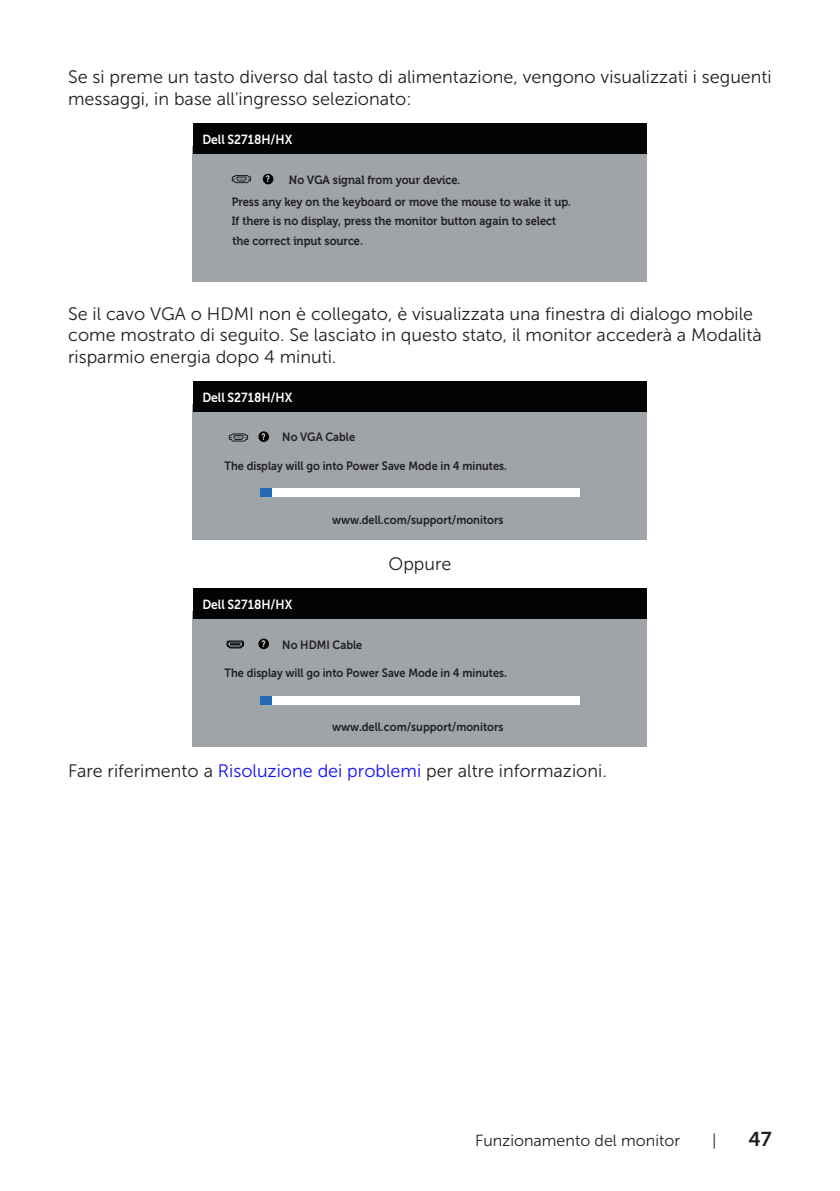
<style>
.page{position:relative;width:840px;height:1191px;background:#fff}
.page>*{position:absolute;margin:0;border:0;box-sizing:border-box;transform-origin:0 0}
.t1{font:20px "Museo Sans For Dell 700";color:#231f20}
.text{font:18px/21.6px "Museo Sans For Dell 300";color:#231f20}
.t2{font:16px "Museo Sans For Dell 300";color:#231f20}
.t3{font:13.2px "Museo Sans For Dell 700";color:#fff;scale:.92 1}
.t4{font:12px "Museo Sans For Dell 700";color:#231f20;scale:.92 1}
.t5{font:700 12px/22px "Museo For Dell";color:#231f20;scale:.92 1}
.t6{font:700 9px "Arial";color:#fff;scale:.73 1}
.s1{color:#1111f6}
</style>
<div class="page">
<div style="left:193px;top:146px;width:453px;height:136px;background:#9ea4a7"></div>
<div style="left:193px;top:123px;width:453px;height:30px;background:#030303"></div>
<div style="left:262px;top:174px;width:11px;height:10px;background:#030303;border-radius:50%"></div>
<svg style="left:231px;top:175px;width:20px;height:9px"></svg>
<div style="left:193px;top:404px;width:453px;height:136px;background:#9ea4a7"></div>
<div style="left:193px;top:380px;width:453px;height:31px;background:#030303"></div>
<div style="left:260px;top:489px;width:319px;height:8px;background:#fff"></div>
<div style="left:260px;top:489px;width:11px;height:8px;background:#226ab4"></div>
<div style="left:258px;top:431px;width:11px;height:11px;background:#030303;border-radius:50%"></div>
<svg style="left:228px;top:433px;width:20px;height:9px"></svg>
<div style="left:193px;top:611px;width:453px;height:136px;background:#9ea4a7"></div>
<div style="left:193px;top:588px;width:453px;height:30px;background:#030303"></div>
<div style="left:260px;top:696px;width:319px;height:8px;background:#fff"></div>
<div style="left:260px;top:696px;width:11px;height:8px;background:#226ab4"></div>
<div style="left:258px;top:638px;width:11px;height:11px;background:#030303;border-radius:50%"></div>
<svg style="left:226px;top:640px;width:18px;height:8px"></svg>
<p class="text" style="left:68px;top:66px;width:704px">Se si preme un tasto diverso dal tasto di alimentazione, vengono visualizzati i seguenti messaggi, in base all'ingresso selezionato:</p>
<p class="t3" style="left:202px;top:132px;width:99px">Dell S2718H/HX</p>
<p class="t6" style="left:266px;top:173px;width:7px">?</p>
<p class="t5" style="left:232px;top:169px;width:370px;text-indent:57px">No VGA signal from your device.<br>Press any key on the keyboard or move the mouse to wake it up.</p>
<p class="t5" style="left:232px;top:230px;width:143px">the correct input source.</p>
<p class="t5" style="left:232px;top:210px;width:354px">If there is no display, press the monitor button again to select</p>
<p class="text" style="left:68px;top:303px;width:694px">Se il cavo VGA o HDMI non è collegato, è visualizzata una finestra di dialogo mobile come mostrato di seguito. Se lasciato in questo stato, il monitor accederà a Modalità risparmio energia dopo 4 minuti.</p>
<p class="t3" style="left:202px;top:390px;width:99px">Dell S2718H/HX</p>
<p class="t4" style="left:282px;top:430px;width:81px">No VGA Cable</p>
<p class="t4" style="left:224px;top:459px;width:308px">The display will go into Power Save Mode in 4 minutes.</p>
<p class="t6" style="left:261px;top:431px;width:7px">?</p>
<p class="t4" style="left:332px;top:513px;width:188px">www.dell.com/support/monitors</p>
<p class="text" style="left:388px;top:553px;width:64px">Oppure</p>
<p class="t3" style="left:202px;top:597px;width:99px">Dell S2718H/HX</p>
<p class="t4" style="left:282px;top:637px;width:88px">No HDMI Cable</p>
<p class="t4" style="left:224px;top:666px;width:308px">The display will go into Power Save Mode in 4 minutes.</p>
<p class="t6" style="left:261px;top:638px;width:7px">?</p>
<p class="t4" style="left:332px;top:720px;width:188px">www.dell.com/support/monitors</p>
<p class="text" style="left:68px;top:760px;width:540px">Fare riferimento a <span class="s1">Risoluzione dei problemi</span> per altre informazioni.</p>
<p class="t2" style="left:475px;top:1131px;width:206px">Funzionamento del monitor</p>
<p class="t2" style="left:711px;top:1131px;width:6px">|</p>
<p class="t1" style="left:748px;top:1127px;width:25px">47</p>
</div>
